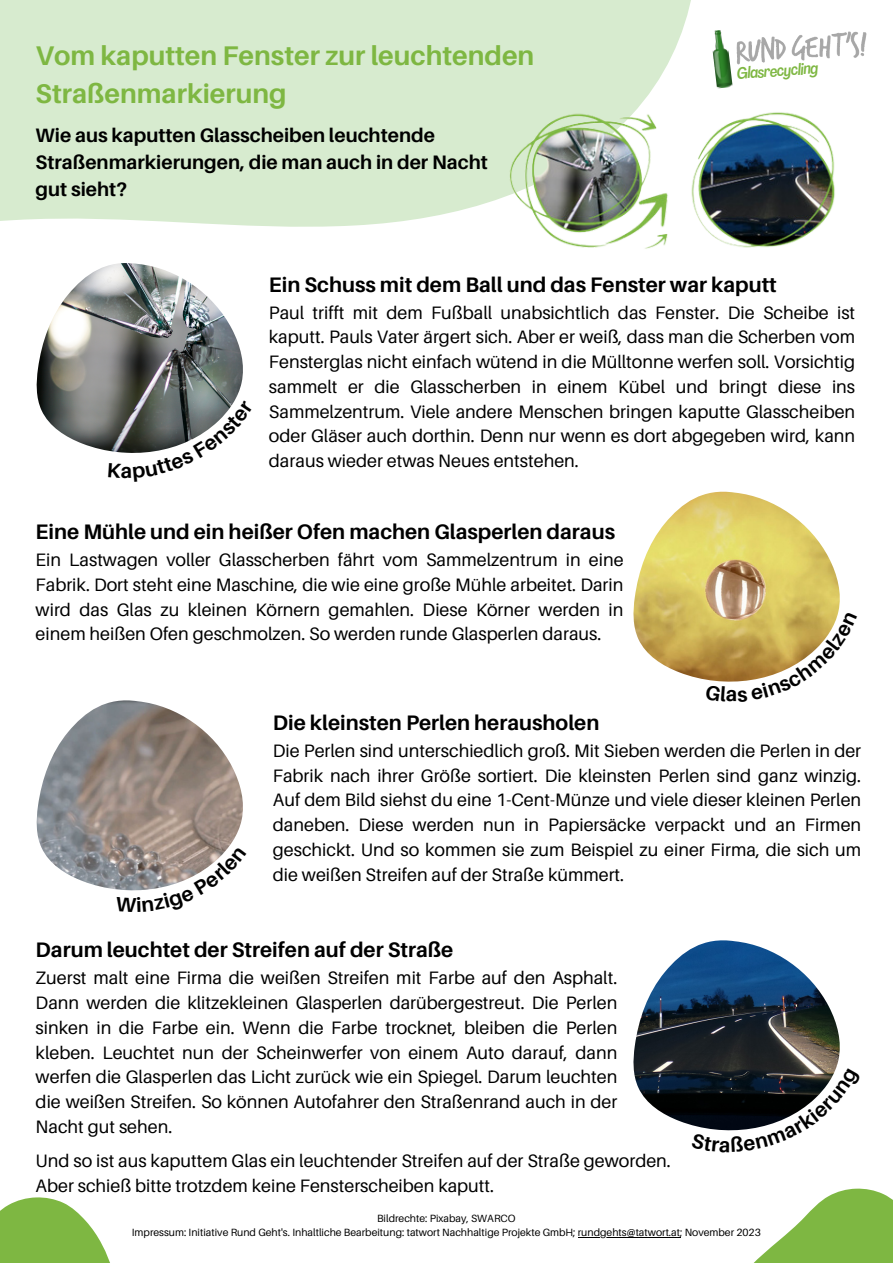
<style>
.page{position:relative;width:893px;height:1264px;background:#fff}
.page>*{position:absolute;margin:0;border:0;box-sizing:border-box;transform-origin:0 0}
.t1{font:700 27px/37px "Aileron";color:#7eb742}
.t2{font:700 21px "Aileron";color:#000}
.t3{font:700 20.4px "Aileron";color:#000}
.t4{font:700 19.5px/27px "Aileron";color:#000}
.t5{font:18px/24.8px "Aileron";color:#000;text-align:justify}
.t6{font:italic 500 16.05px "Agrandir Tight";color:#7eb742}
.t7{font:10.5px "Aileron";color:#000}
</style>
<div class="page">
<svg style="left:0;top:1197px;width:110px;height:65px"></svg>
<div style="left:0;top:0;width:691px;height:227px;background:#d7ebcf"></div>
<img style="left:732px;top:31px;width:135px;height:55px">
<img style="left:712px;top:30px;width:20px;height:57px">
<img style="left:488px;top:87px;width:347px;height:162px">
<img style="left:36px;top:263px;width:207px;height:188px">
<img style="left:633px;top:491px;width:207px;height:191px">
<img style="left:36px;top:700px;width:207px;height:190px">
<img style="left:633px;top:940px;width:207px;height:185px">
<hr style="left:577px;top:1237px;width:103px;height:1px;background:#000">
<svg style="left:108px;top:400px;width:135px;height:53px"></svg>
<svg style="left:116px;top:846px;width:127px;height:45px"></svg>
<svg style="left:691px;top:1068px;width:201px;height:194px"></svg>
<svg style="left:737px;top:612px;width:103px;height:70px"></svg>
<p class="t1" style="left:36px;top:37px;width:500px">Vom kaputten Fenster zur leuchtenden<br>Straßenmarkierung</p>
<p class="t4" style="left:36px;top:121px;width:454px">Wie aus kaputten Glasscheiben leuchtende<br>Straßenmarkierungen, die man auch in der Nacht gut sieht?</p>
<p class="t6" style="left:736px;top:67px;width:83px;rotate:-4deg">Glasrecycling</p>
<p class="t2" style="left:269px;top:271px;width:509px">Ein Schuss mit dem Ball und das Fenster war kaputt</p>
<p class="t5" style="left:269px;top:300px;width:587px">Paul trifft mit dem Fußball unabsichtlich das Fenster. Die Scheibe ist kaputt. Pauls Vater ärgert sich. Aber er weiß, dass man die Scherben vom Fensterglas nicht einfach wütend in die Mülltonne werfen soll. Vorsichtig sammelt er die Glasscherben in einem Kübel und bringt diese ins Sammelzentrum. Viele andere Menschen bringen kaputte Glasscheiben oder Gläser auch dorthin. Denn nur wenn es dort abgegeben wird, kann daraus wieder etwas Neues entstehen.</p>
<p class="t2" style="left:36px;top:519px;width:581px">Eine Mühle und ein heißer Ofen machen Glasperlen daraus</p>
<p class="t5" style="left:36px;top:547px;width:589px">Ein Lastwagen voller Glasscherben fährt vom Sammelzentrum in eine Fabrik. Dort steht eine Maschine, die wie eine große Mühle arbeitet. Darin wird das Glas zu kleinen Körnern gemahlen. Diese Körner werden in einem heißen Ofen geschmolzen. So werden runde Glasperlen daraus.</p>
<p class="t3" style="left:725px;top:681px;width:13px">a</p>
<p class="t2" style="left:273px;top:709px;width:328px">Die kleinsten Perlen herausholen</p>
<p class="t5" style="left:273px;top:737px;width:590px">Die Perlen sind unterschiedlich groß. Mit Sieben werden die Perlen in der Fabrik nach ihrer Größe sortiert. Die kleinsten Perlen sind ganz winzig.<br>Auf dem Bild siehst du eine 1-Cent-Münze und viele dieser kleinen Perlen daneben. Diese werden nun in Papiersäcke verpackt und an Firmen geschickt. Und so kommen sie zum Beispiel zu einer Firma, die sich um die weißen Streifen auf der Straße kümmert.</p>
<p class="t2" style="left:36px;top:937px;width:419px">Darum leuchtet der Streifen auf der Straße</p>
<p class="t5" style="left:36px;top:965px;width:583px">Zuerst malt eine Firma die weißen Streifen mit Farbe auf den Asphalt.<br>Dann werden die klitzekleinen Glasperlen darübergestreut. Die Perlen sinken in die Farbe ein. Wenn die Farbe trocknet, bleiben die Perlen kleben. Leuchtet nun der Scheinwerfer von einem Auto darauf, dann werfen die Glasperlen das Licht zurück wie ein Spiegel. Darum leuchten die weißen Streifen. So können Autofahrer den Straßenrand auch in der Nacht gut sehen.</p>
<p class="t5" style="left:36px;top:1148px;width:636px">Und so ist aus kaputtem Glas ein leuchtender Streifen auf der Straße geworden.</p>
<p class="t5" style="left:36px;top:1173px;width:460px">Aber schieß bitte trotzdem keine Fensterscheiben kaputt.</p>
<p class="t7" style="left:377px;top:1212px;width:140px">Bildrechte: Pixabay, SWARCO</p>
<p class="t7" style="left:132px;top:1226px;width:630px">Impressum: Initiative Rund Geht's. Inhaltliche Bearbeitung: tatwort Nachhaltige Projekte GmbH; rundgehts@tatwort.at; November 2023</p>
</div>
